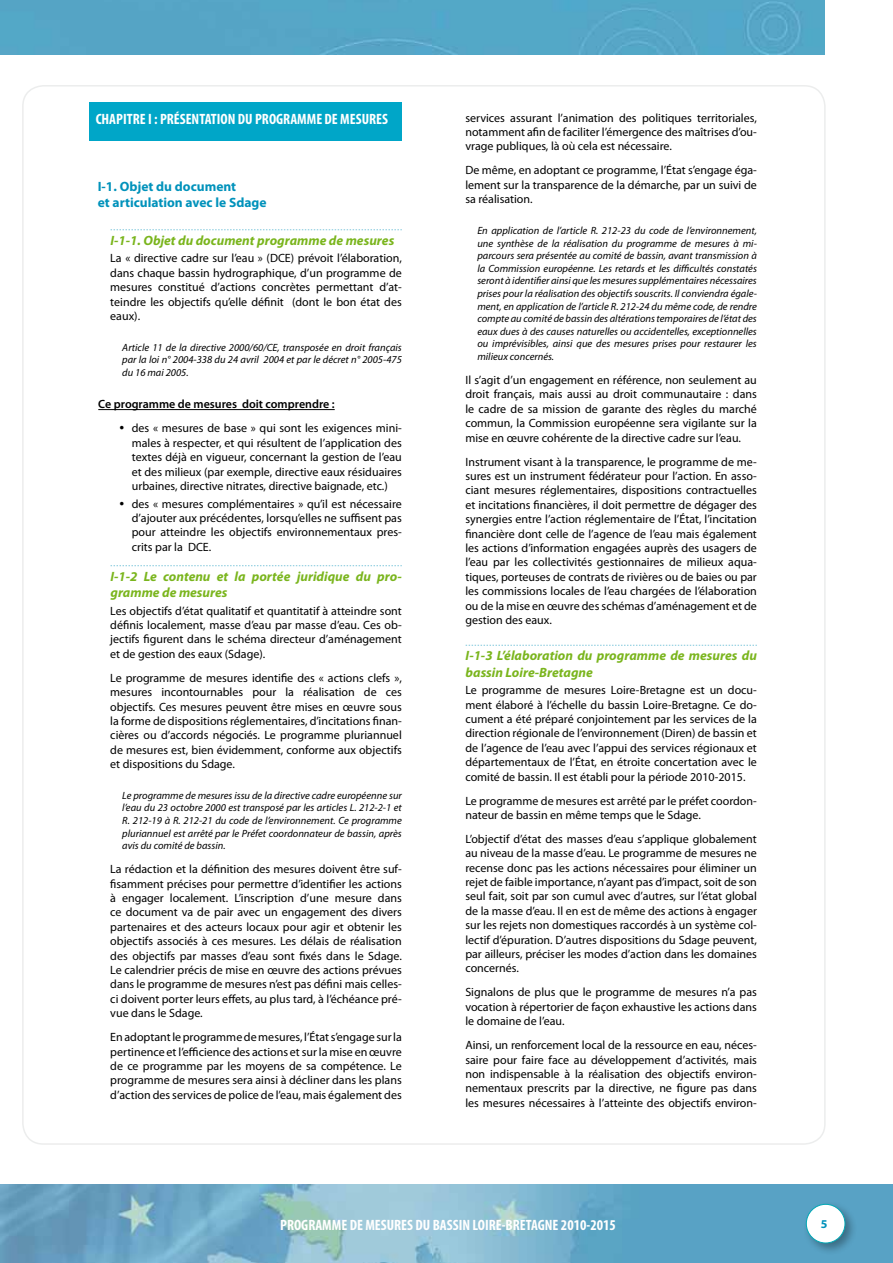
<style>
.page{position:relative;width:893px;height:1263px;background:#fff}
.page>*{position:absolute;margin:0;border:0;box-sizing:border-box;transform-origin:0 0}
.TITRE_1{font:700 condensed 15px "Myriad Pro";color:#fff}
.DISPOSITIONS{font:italic 700 13.5px/16.2px "Myriad Pro";color:#7ab51d}
.TITRE_2{font:700 13.5px/16.2px "Myriad Pro";color:#0092bb}
.puce_niveau_2{font:12px/14.4px "Myriad Pro";color:#000;text-align:justify}
.TITRE_4{font:600 12px "Myriad Pro";color:#000}
.t1{font:700 12px "Myriad Pro";color:#0092bb}
.ARTICLES{font:italic 10.5px/12.6px "Myriad Pro";color:#000;text-align:justify}
</style>
<div class="page">
<div style="left:0;top:0;width:824px;height:55px;background:#55a6c7"></div>
<svg style="left:0;top:1185px;width:893px;height:78px;background:#73aec9"></svg>
<div style="left:802px;top:1200px;width:55px;height:55px;background:#000;opacity:.33"></div>
<div style="left:806px;top:1204px;width:39px;height:39px;background:#fff;border-radius:50%"></div>
<div style="left:806px;top:1204px;width:39px;height:39px;border:1px solid #00a8b5;border-radius:50%"></div>
<svg style="left:111px;top:229px;width:291px;height:1px"></svg>
<hr style="left:98px;top:409px;width:237px;height:1px;background:#000">
<svg style="left:111px;top:565px;width:291px;height:1px"></svg>
<svg style="left:466px;top:645px;width:291px;height:1px"></svg>
<div style="left:89px;top:102px;width:313px;height:39px;background:#00a6c8"></div>
<p class="TITRE_1" style="left:96px;top:110px;width:294px">CHAPITRE I : PRÉSENTATION DU PROGRAMME DE MESURES</p>
<p class="TITRE_2" style="left:98px;top:178px;width:170px">I-1. Objet du document<br>et articulation avec le Sdage</p>
<p class="DISPOSITIONS" style="left:111px;top:232px;width:285px">I-1-1. Objet du document programme de mesures</p>
<p class="puce_niveau_2" style="left:110px;top:251px;width:293px">La « directive cadre sur l’eau » (DCE) prévoit l’élaboration, dans chaque bassin hydrographique, d’un programme de mesures constitué d’actions concrètes permettant d’at&shy;teindre les objectifs qu’elle définit (dont le bon état des eaux).</p>
<p class="ARTICLES" style="left:122px;top:341px;width:281px">Article 11 de la directive 2000/60/CE, transposée en droit français par la loi n° 2004-338 du 24 avril 2004 et par le décret n° 2005-475 du 16 mai 2005.</p>
<p class="TITRE_4" style="left:98px;top:398px;width:238px">Ce programme de mesures doit comprendre :</p>
<p class="puce_niveau_2" style="left:132px;top:421px;width:272px">des « mesures de base » qui sont les exigences mini&shy;males à respecter, et qui résultent de l’application des textes déjà en vigueur, concernant la gestion de l’eau et des milieux (par exemple, directive eaux résiduaires urbaines, directive nitrates, directive baignade, etc.)</p>
<p class="puce_niveau_2" style="left:132px;top:497px;width:272px">des « mesures complémentaires » qu’il est nécessaire d’ajouter aux précédentes, lorsqu’elles ne suffisent pas pour atteindre les objectifs environnementaux pres&shy;crits par la DCE.</p>
<p class="DISPOSITIONS" style="left:111px;top:568px;width:293px">I-1-2 Le contenu et la portée juridique du pro&shy;gramme de mesures</p>
<p class="puce_niveau_2" style="left:110px;top:604px;width:293px">Les objectifs d’état qualitatif et quantitatif à atteindre sont définis localement, masse d’eau par masse d’eau. Ces ob&shy;jectifs figurent dans le schéma directeur d’aménagement et de gestion des eaux (Sdage).</p>
<p class="puce_niveau_2" style="left:110px;top:671px;width:293px">Le programme de mesures identifie des « actions clefs », mesures incontournables pour la réalisation de ces objectifs. Ces mesures peuvent être mises en œuvre sous la forme de dispositions réglementaires, d’incitations finan&shy;cières ou d’accords négociés. Le programme pluriannuel de mesures est, bien évidemment, conforme aux objectifs et dispositions du Sdage.</p>
<p class="ARTICLES" style="left:122px;top:789px;width:281px">Le programme de mesures issu de la directive cadre européenne sur l’eau du 23 octobre 2000 est transposé par les articles L. 212-2-1 et R. 212-19 à R. 212-21 du code de l’environnement. Ce programme pluriannuel est arrêté par le Préfet coordonnateur de bassin, après avis du comité de bassin.</p>
<p class="puce_niveau_2" style="left:110px;top:862px;width:293px">La rédaction et la définition des mesures doivent être suf&shy;fisamment précises pour permettre d’identifier les actions à engager localement. L’inscription d’une mesure dans ce document va de pair avec un engagement des divers partenaires et des acteurs locaux pour agir et obtenir les objectifs associés à ces mesures. Les délais de réalisation des objectifs par masses d’eau sont fixés dans le Sdage.<br>Le calendrier précis de mise en œuvre des actions prévues dans le programme de mesures n’est pas défini mais celles&shy;ci doivent porter leurs effets, au plus tard, à l’échéance pré&shy;vue dans le Sdage.</p>
<p class="puce_niveau_2" style="left:110px;top:1030px;width:293px">En adoptant le programme de mesures, l’État s’engage sur la pertinence et l’efficience des actions et sur la mise en œuvre de ce programme par les moyens de sa compétence. Le programme de mesures sera ainsi à décliner dans les plans d’action des services de police de l’eau, mais également des</p>
<p class="puce_niveau_2" style="left:465px;top:111px;width:293px">services assurant l’animation des politiques territoriales, notamment afin de faciliter l’émergence des maîtrises d’ou&shy;vrage publiques, là où cela est nécessaire.</p>
<p class="puce_niveau_2" style="left:465px;top:163px;width:293px">De même, en adoptant ce programme, l’État s’engage éga&shy;lement sur la transparence de la démarche, par un suivi de sa réalisation.</p>
<p class="ARTICLES" style="left:477px;top:224px;width:281px">En application de l’article R. 212-23 du code de l’environnement, une synthèse de la réalisation du programme de mesures à mi&shy;parcours sera présentée au comité de bassin, avant transmission à la Commission européenne. Les retards et les difficultés constatés seront à identifier ainsi que les mesures supplémentaires nécessaires prises pour la réalisation des objectifs souscrits. Il conviendra égale&shy;ment, en application de l’article R. 212-24 du même code, de rendre compte au comité de bassin des altérations temporaires de l’état des eaux dues à des causes naturelles ou accidentelles, exceptionnelles ou imprévisibles, ainsi que des mesures prises pour restaurer les milieux concernés.</p>
<p class="puce_niveau_2" style="left:465px;top:373px;width:293px">Il s’agit d’un engagement en référence, non seulement au droit français, mais aussi au droit communautaire : dans le cadre de sa mission de garante des règles du marché commun, la Commission européenne sera vigilante sur la mise en œuvre cohérente de la directive cadre sur l’eau.</p>
<p class="puce_niveau_2" style="left:465px;top:454px;width:293px">Instrument visant à la transparence, le programme de me&shy;sures est un instrument fédérateur pour l’action. En asso&shy;ciant mesures réglementaires, dispositions contractuelles et incitations financières, il doit permettre de dégager des synergies entre l’action réglementaire de l’État, l’incitation financière dont celle de l’agence de l’eau mais également les actions d’information engagées auprès des usagers de l’eau par les collectivités gestionnaires de milieux aqua&shy;tiques, porteuses de contrats de rivières ou de baies ou par les commissions locales de l’eau chargées de l’élaboration ou de la mise en œuvre des schémas d’aménagement et de gestion des eaux.</p>
<p class="DISPOSITIONS" style="left:466px;top:648px;width:293px">I-1-3 L’élaboration du programme de mesures du bassin Loire-Bretagne</p>
<p class="puce_niveau_2" style="left:465px;top:683px;width:293px">Le programme de mesures Loire-Bretagne est un docu&shy;ment élaboré à l’échelle du bassin Loire-Bretagne. Ce do&shy;cument a été préparé conjointement par les services de la direction régionale de l’environnement (Diren) de bassin et de l’agence de l’eau avec l’appui des services régionaux et départementaux de l’État, en étroite concertation avec le comité de bassin. Il est établi pour la période 2010-2015.</p>
<p class="puce_niveau_2" style="left:465px;top:793px;width:293px">Le programme de mesures est arrêté par le préfet coordon&shy;nateur de bassin en même temps que le Sdage.</p>
<p class="puce_niveau_2" style="left:465px;top:832px;width:293px">L’objectif d’état des masses d’eau s’applique globalement au niveau de la masse d’eau. Le programme de mesures ne recense donc pas les actions nécessaires pour éliminer un rejet de faible importance, n’ayant pas d’impact, soit de son seul fait, soit par son cumul avec d’autres, sur l’état global de la masse d’eau. Il en est de même des actions à engager sur les rejets non domestiques raccordés à un système col&shy;lectif d’épuration. D’autres dispositions du Sdage peuvent, par ailleurs, préciser les modes d’action dans les domaines concernés.</p>
<p class="puce_niveau_2" style="left:465px;top:985px;width:293px">Signalons de plus que le programme de mesures n’a pas vocation à répertorier de façon exhaustive les actions dans le domaine de l’eau.</p>
<p class="puce_niveau_2" style="left:465px;top:1038px;width:293px">Ainsi, un renforcement local de la ressource en eau, néces&shy;saire pour faire face au développement d’activités, mais non indispensable à la réalisation des objectifs environ&shy;nementaux prescrits par la directive, ne figure pas dans les mesures nécessaires à l’atteinte des objectifs environ-</p>
<p class="TITRE_1" style="left:280px;top:1215px;width:337px">PROGRAMME DE MESURES DU BASSIN LOIRE-BRETAGNE 2010-2015</p>
<p class="t1" style="left:821px;top:1216px;width:8px">5</p>
</div>
